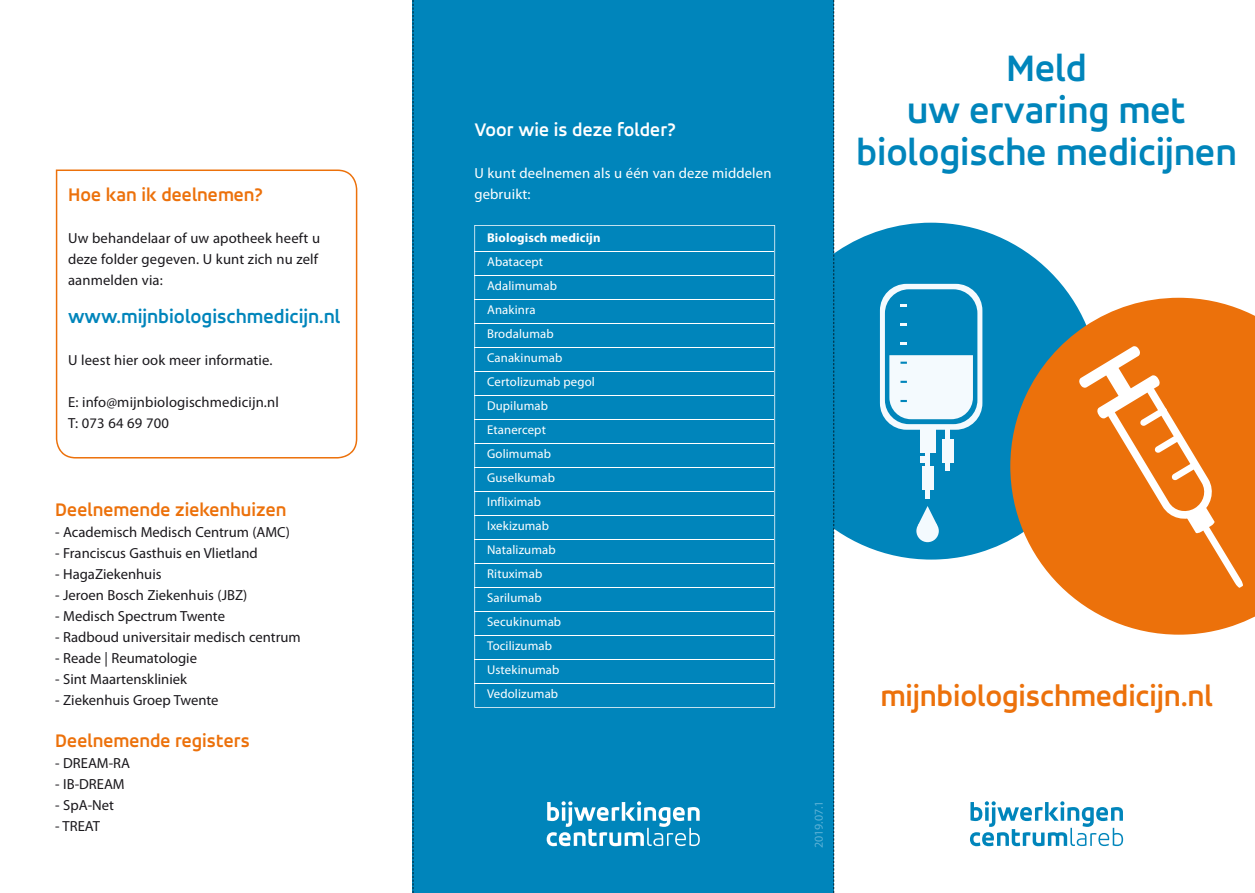
<style>
.page{position:relative;width:1255px;height:893px;background:#fff}
.page>*{position:absolute;margin:0;border:0;box-sizing:border-box;transform-origin:0 0}
.t1{font:700 39.45px/42px "Accord Alternate";letter-spacing:-.005em;color:#0085bb;text-align:center}
.t2{font:700 31.05px "Accord Alternate";letter-spacing:-.005em;color:#ec710b}
.t3{font:700 20.25px "Accord Alternate";color:#0085bb}
.t4{font:700 19.5px "Accord Alternate";color:#ec710b}
.t5{font:700 19.5px "Accord Alternate";color:#fff}
.t6{font:14.7px/21px "Myriad Pro";color:#1a181c}
.t7{font:14.7px/21px "Myriad Pro";letter-spacing:.01em;color:#fff}
.t8{font:12.75px/24px "Myriad Pro";letter-spacing:.01em;color:#fff}
.t9{font:700 12.75px "Myriad Pro";letter-spacing:.01em;color:#fff}
.t10{font:12px "Myriad Pro";letter-spacing:-.01em;color:#5bb1d6}
</style>
<div class="page">
<svg style="left:834px;top:223px;width:238px;height:337px;background:#1f93c3"></svg>
<svg style="left:1010px;top:298px;width:244px;height:337px;fill:#ec710b"></svg>
<div style="left:916px;top:520px;width:22px;height:22px;background:#f4fafe;border-radius:50%"></div>
<svg style="left:917px;top:506px;width:20px;height:19px"></svg>
<div style="left:919px;top:430px;width:16px;height:23px;background:#f4fafe"></div>
<div style="left:921px;top:466px;width:12px;height:24px;background:#f4fafe"></div>
<div style="left:925px;top:430px;width:5px;height:68px;background:#f4fafe"></div>
<div style="left:919px;top:456px;width:9px;height:7px;background:#f4fafe"></div>
<div style="left:941px;top:439px;width:12px;height:23px;background:#f4fafe"></div>
<div style="left:945px;top:427px;width:5px;height:44px;background:#f4fafe"></div>
<svg style="left:879px;top:284px;width:103px;height:146px"></svg>
<svg style="left:1078px;top:346px;width:165px;height:242px;background:#ee832b"></svg>
<svg style="left:56px;top:169px;width:301px;height:289px"></svg>
<div style="left:412px;top:0;width:421px;height:893px;background:#0085bb"></div>
<svg style="left:970px;top:801px;width:153px;height:45px"></svg>
<svg style="left:546px;top:801px;width:153px;height:45px"></svg>
<svg style="left:474px;top:225px;width:301px;height:483px"></svg>
<hr style="left:474px;top:251px;width:300px;height:1px;background:#fff">
<hr style="left:474px;top:275px;width:300px;height:1px;background:#fff">
<hr style="left:474px;top:299px;width:300px;height:1px;background:#fff">
<hr style="left:474px;top:323px;width:300px;height:1px;background:#fff">
<hr style="left:474px;top:347px;width:300px;height:1px;background:#fff">
<hr style="left:474px;top:371px;width:300px;height:1px;background:#fff">
<hr style="left:474px;top:395px;width:300px;height:1px;background:#fff">
<hr style="left:474px;top:419px;width:300px;height:1px;background:#fff">
<hr style="left:474px;top:443px;width:300px;height:1px;background:#fff">
<hr style="left:474px;top:467px;width:300px;height:1px;background:#fff">
<hr style="left:474px;top:491px;width:300px;height:1px;background:#fff">
<hr style="left:474px;top:515px;width:300px;height:1px;background:#fff">
<hr style="left:474px;top:539px;width:300px;height:1px;background:#fff">
<hr style="left:474px;top:563px;width:300px;height:1px;background:#fff">
<hr style="left:474px;top:587px;width:300px;height:1px;background:#fff">
<hr style="left:474px;top:611px;width:300px;height:1px;background:#fff">
<hr style="left:474px;top:635px;width:300px;height:1px;background:#fff">
<hr style="left:474px;top:659px;width:300px;height:1px;background:#fff">
<hr style="left:474px;top:683px;width:300px;height:1px;background:#fff">
<svg style="left:412px;top:0;width:1px;height:893px"></svg>
<svg style="left:833px;top:0;width:1px;height:893px"></svg>
<h3 class="t4" style="left:68px;top:183px;width:196px">Hoe kan ik deelnemen?</h3>
<p class="t6" style="left:68px;top:228px;width:253px">Uw behandelaar of uw apotheek heeft u deze folder gegeven. U kunt zich nu zelf aanmelden via:</p>
<h3 class="t3" style="left:68px;top:304px;width:274px">www.mijnbiologischmedicijn.nl</h3>
<p class="t6" style="left:68px;top:349px;width:206px">U leest hier ook meer informatie.</p>
<p class="t6" style="left:68px;top:391px;width:212px">E: info@mijnbiologischmedicijn.nl<br>T: 073 64 69 700</p>
<h3 class="t4" style="left:55px;top:498px;width:232px">Deelnemende ziekenhuizen</h3>
<p class="t6" style="left:55px;top:522px;width:236px">- Academisch Medisch Centrum (AMC)</p>
<p class="t6" style="left:55px;top:543px;width:204px">- Franciscus Gasthuis en Vlietland</p>
<p class="t6" style="left:55px;top:564px;width:108px">- HagaZiekenhuis</p>
<p class="t6" style="left:55px;top:585px;width:193px">- Jeroen Bosch Ziekenhuis (JBZ)</p>
<p class="t6" style="left:55px;top:606px;width:171px">- Medisch Spectrum Twente</p>
<p class="t6" style="left:55px;top:627px;width:247px">- Radboud universitair medisch centrum</p>
<p class="t6" style="left:55px;top:648px;width:143px">- Reade | Reumatologie</p>
<p class="t6" style="left:55px;top:669px;width:133px">- Sint Maartenskliniek</p>
<p class="t6" style="left:55px;top:690px;width:165px">- Ziekenhuis Groep Twente</p>
<h3 class="t4" style="left:55px;top:729px;width:196px">Deelnemende registers</h3>
<p class="t6" style="left:55px;top:753px;width:76px">- DREAM-RA</p>
<p class="t6" style="left:55px;top:774px;width:71px">- IB-DREAM</p>
<p class="t6" style="left:55px;top:795px;width:60px">- SpA-Net</p>
<p class="t6" style="left:55px;top:816px;width:46px">- TREAT</p>
<h3 class="t5" style="left:474px;top:118px;width:203px">Voor wie is deze folder?</h3>
<p class="t7" style="left:474px;top:163px;width:298px">U kunt deelnemen als u één van deze middelen gebruikt:</p>
<p class="t9" style="left:487px;top:231px;width:115px">Biologisch medicijn</p>
<p class="t8" style="left:487px;top:250px;width:109px">Abatacept<br>Adalimumab<br>Anakinra<br>Brodalumab<br>Canakinumab<br>Certolizumab pegol<br>Dupilumab<br>Etanercept<br>Golimumab<br>Guselkumab<br>Infliximab<br>Ixekizumab<br>Natalizumab<br>Rituximab<br>Sarilumab<br>Secukinumab<br>Tocilizumab<br>Ustekinumab<br>Vedolizumab</p>
<h1 class="t1" style="left:856px;top:46px;width:382px">Meld<br>uw ervaring met biologische medicijnen</h1>
<p class="t10" style="left:812px;top:848px;width:49px;rotate:-90deg">2019.07.1</p>
<h2 class="t2" style="left:880px;top:677px;width:334px">mijnbiologischmedicijn.nl</h2>
</div>
